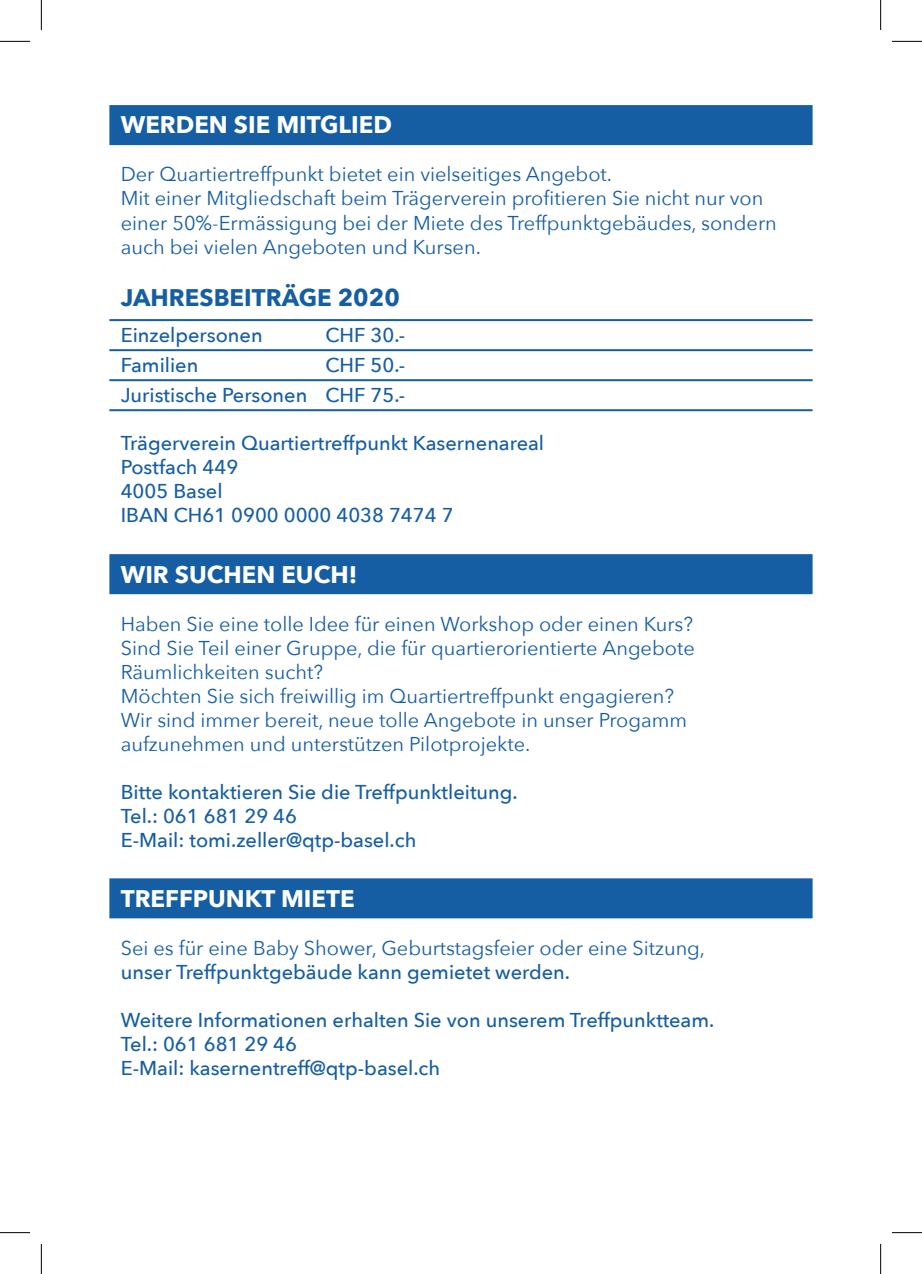
<style>
.page{position:relative;width:922px;height:1274px;background:#fff}
.page>*{position:absolute;margin:0;border:0;box-sizing:border-box;transform-origin:0 0}
.t1{font:700 24px "Avenir Next";color:#fff}
.t2{font:700 24px "Avenir Next";color:#165ea4}
.t3{font:20px/24px "Avenir Next";color:#165ea4}
.t4{font:500 20px/24px "Avenir Next";color:#165ea4}
</style>
<div class="page">
<div style="left:109px;top:105px;width:703px;height:40px;background:#165ea4"></div>
<hr style="left:109px;top:319px;width:703px;height:2px;background:#165ea4">
<hr style="left:109px;top:349px;width:703px;height:2px;background:#165ea4">
<hr style="left:109px;top:379px;width:703px;height:2px;background:#165ea4">
<hr style="left:109px;top:409px;width:703px;height:2px;background:#165ea4">
<div style="left:109px;top:554px;width:703px;height:40px;background:#165ea4"></div>
<div style="left:109px;top:878px;width:703px;height:40px;background:#165ea4"></div>
<hr style="left:0;top:41px;width:30px;height:1px;background:#000">
<hr style="left:892px;top:41px;width:30px;height:1px;background:#000">
<hr style="left:0;top:1232px;width:30px;height:1px;background:#000">
<hr style="left:892px;top:1232px;width:30px;height:1px;background:#000">
<hr style="left:41px;top:0;width:1px;height:30px;background:#000">
<hr style="left:41px;top:1243px;width:1px;height:30px;background:#000">
<hr style="left:880px;top:0;width:1px;height:30px;background:#000">
<hr style="left:880px;top:1243px;width:1px;height:30px;background:#000">
<p class="t1" style="left:121px;top:104px;width:273px">WERDEN SIE MITGLIED</p>
<p class="t3" style="left:121px;top:162px;width:657px">Der Quartiertreffpunkt bietet ein vielseitiges Angebot.<br>Mit einer Mitgliedschaft beim Trägerverein profitieren Sie nicht nur von einer 50%-Ermässigung bei der Miete des Treffpunktgebäudes, sondern auch bei vielen Angeboten und Kursen.</p>
<p class="t2" style="left:121px;top:277px;width:281px">JAHRESBEITRÄGE 2020</p>
<p class="t4" style="left:121px;top:323px;width:143px">Einzelpersonen</p>
<p class="t4" style="left:325px;top:323px;width:81px">CHF 30.-</p>
<p class="t4" style="left:121px;top:353px;width:79px">Familien</p>
<p class="t4" style="left:121px;top:350px;width:286px;line-height:30px;text-align:right">CHF 50.-<br>Juristische Personen CHF 75.-</p>
<p class="t4" style="left:121px;top:431px;width:425px">Trägerverein Quartiertreffpunkt Kasernenareal<br>Postfach 449<br>4005 Basel<br>IBAN CH61 0900 0000 4038 7474 7</p>
<p class="t1" style="left:121px;top:553px;width:238px">WIR SUCHEN EUCH!</p>
<p class="t3" style="left:121px;top:610px;width:575px">Haben Sie eine tolle Idee für einen Workshop oder einen Kurs?<br>Sind Sie Teil einer Gruppe, die für quartierorientierte Angebote Räumlichkeiten sucht?<br>Möchten Sie sich freiwillig im Quartiertreffpunkt engagieren?<br>Wir sind immer bereit, neue tolle Angebote in unser Progamm aufzunehmen und unterstützen Pilotprojekte.</p>
<p class="t4" style="left:121px;top:779px;width:398px">Bitte kontaktieren Sie die Treffpunktleitung.<br>Tel.: 061 681 29 46<br>E-Mail: tomi.zeller@qtp-basel.ch</p>
<p class="t1" style="left:121px;top:877px;width:235px">TREFFPUNKT MIETE</p>
<p class="t3" style="left:121px;top:934px;width:586px">Sei es für eine Baby Shower, Geburtstagsfeier oder eine Sitzung,</p>
<p class="t4" style="left:121px;top:959px;width:451px">unser Treffpunktgebäude kann gemietet werden.</p>
<p class="t4" style="left:121px;top:1007px;width:595px">Weitere Informationen erhalten Sie von unserem Treffpunktteam.<br>Tel.: 061 681 29 46<br>E-Mail: kasernentreff@qtp-basel.ch</p>
</div>
